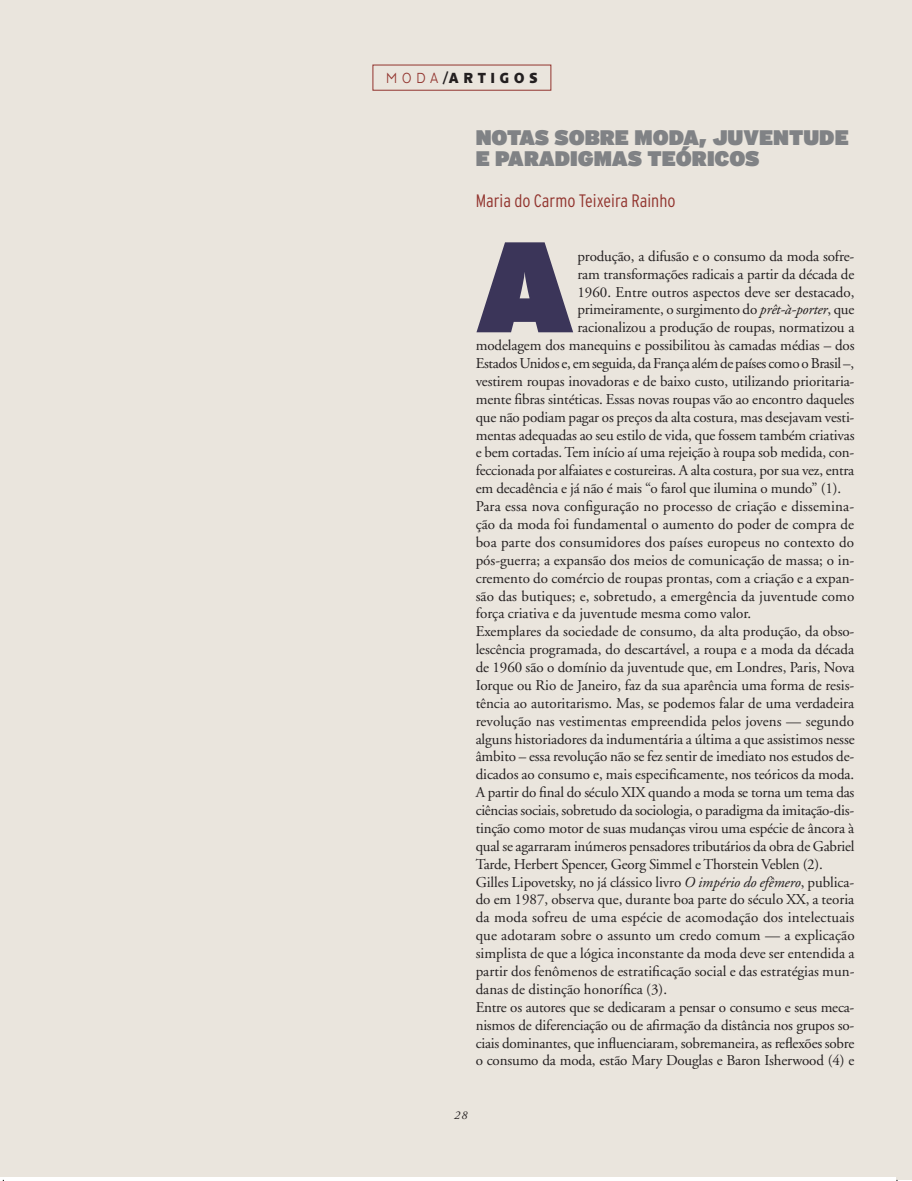
<style>
.page{position:relative;width:912px;height:1181px;background:#fff}
.page>*{position:absolute;margin:0;border:0;box-sizing:border-box;transform-origin:0 0}
.t1{font:900 128.55px "Interstate";color:#3b3559}
.t2{font:900 21px/21px "Interstate";color:#808285}
.t3{font:300 condensed 18px "Interstate";color:#92342e}
.t4{font:15px "Adobe Garamond";letter-spacing:-.01em;color:#231f20}
.t5{font:15px "Adobe Garamond";letter-spacing:.01em;color:#231f20}
.t6{font:700 15px "Anisette Petite";letter-spacing:.415em;color:#231f20;scale:.9 1}
.t7{font:italic 12px "Adobe Garamond";color:#231f20}
.s1{font-weight:300;color:#92342e}
.s2{font-style:italic}
</style>
<div class="page">
<div style="left:0;top:0;width:904px;height:1176px;background:#eae5dd"></div>
<div style="left:372px;top:65px;width:179px;height:26px;border:1px solid #92342e"></div>
<div style="left:896px;top:0;width:15px;height:1180px;background:#eae5dd"></div>
<p class="t6" style="left:386px;top:70px;width:169px"><span class="s1">MODA</span>/ARTIGOS</p>
<h2 class="t2" style="left:475px;top:126px;width:374px">NOTAS SOBRE MODA, JUVENTUDE<br>E PARADIGMAS TEÓRICOS</h2>
<p class="t3" style="left:475px;top:191px;width:201px">Maria do Carmo Teixeira Rainho</p>
<h1 class="t1" style="left:475px;top:207px;width:100px">A</h1>
<p class="t4" style="left:577px;top:248px;width:278px">produção, a difusão e o consumo da moda sofre‑</p>
<p class="t4" style="left:577px;top:266px;width:278px">ram transformações radicais a partir da década de</p>
<p class="t4" style="left:577px;top:284px;width:278px">1960. Entre outros aspectos deve ser destacado,</p>
<p class="t4" style="left:577px;top:302px;width:278px">primeiramente, o surgimento do <span class="s2">prêt‑à‑porter</span>, que</p>
<p class="t4" style="left:577px;top:320px;width:278px">racionalizou a produção de roupas, normatizou a</p>
<p class="t4" style="left:475px;top:337px;width:380px">modelagem dos manequins e possibilitou às camadas médias – dos</p>
<p class="t4" style="left:475px;top:355px;width:380px">Estados Unidos e, em seguida, da França além de países como o Brasil –,</p>
<p class="t4" style="left:475px;top:373px;width:380px">vestirem roupas inovadoras e de baixo custo, utilizando prioritaria‑</p>
<p class="t4" style="left:475px;top:391px;width:380px">mente fibras sintéticas. Essas novas roupas vão ao encontro daqueles</p>
<p class="t4" style="left:475px;top:409px;width:380px">que não podiam pagar os preços da alta costura, mas desejavam vesti‑</p>
<p class="t4" style="left:475px;top:427px;width:380px">mentas adequadas ao seu estilo de vida, que fossem também criativas</p>
<p class="t4" style="left:475px;top:445px;width:380px">e bem cortadas. Tem início aí uma rejeição à roupa sob medida, con‑</p>
<p class="t4" style="left:475px;top:463px;width:380px">feccionada por alfaiates e costureiras. A alta costura, por sua vez, entra</p>
<p class="t4" style="left:475px;top:480px;width:367px">em decadência e já não é mais “o farol que ilumina o mundo” (1).</p>
<p class="t5" style="left:475px;top:498px;width:380px">Para essa nova configuração no processo de criação e dissemina‑</p>
<p class="t4" style="left:475px;top:516px;width:380px">ção da moda foi fundamental o aumento do poder de compra de</p>
<p class="t4" style="left:475px;top:534px;width:380px">boa parte dos consumidores dos países europeus no contexto do</p>
<p class="t4" style="left:475px;top:552px;width:380px">pós‑guerra; a expansão dos meios de comunicação de massa; o in‑</p>
<p class="t4" style="left:475px;top:570px;width:380px">cremento do comércio de roupas prontas, com a criação e a expan‑</p>
<p class="t4" style="left:475px;top:588px;width:380px">são das butiques; e, sobretudo, a emergência da juventude como</p>
<p class="t4" style="left:475px;top:606px;width:277px">força criativa e da juventude mesma como valor.</p>
<p class="t4" style="left:475px;top:624px;width:380px">Exemplares da sociedade de consumo, da alta produção, da obso‑</p>
<p class="t4" style="left:475px;top:641px;width:380px">lescência programada, do descartável, a roupa e a moda da década</p>
<p class="t4" style="left:475px;top:659px;width:380px">de 1960 são o domínio da juventude que, em Londres, Paris, Nova</p>
<p class="t4" style="left:475px;top:677px;width:380px">Iorque ou Rio de Janeiro, faz da sua aparência uma forma de resis‑</p>
<p class="t4" style="left:475px;top:695px;width:380px">tência ao autoritarismo. Mas, se podemos falar de uma verdadeira</p>
<p class="t4" style="left:475px;top:713px;width:380px">revolução nas vestimentas empreendida pelos jovens — segundo</p>
<p class="t4" style="left:475px;top:731px;width:380px">alguns historiadores da indumentária a última a que assistimos nesse</p>
<p class="t4" style="left:475px;top:749px;width:380px">âmbito – essa revolução não se fez sentir de imediato nos estudos de‑</p>
<p class="t4" style="left:475px;top:767px;width:380px">dicados ao consumo e, mais especificamente, nos teóricos da moda.</p>
<p class="t4" style="left:475px;top:784px;width:380px">A partir do final do século XIX quando a moda se torna um tema das</p>
<p class="t4" style="left:475px;top:802px;width:380px">ciências sociais, sobretudo da sociologia, o paradigma da imitação‑dis‑</p>
<p class="t4" style="left:475px;top:820px;width:380px">tinção como motor de suas mudanças virou uma espécie de âncora à</p>
<p class="t4" style="left:475px;top:838px;width:380px">qual se agarraram inúmeros pensadores tributários da obra de Gabriel</p>
<p class="t4" style="left:475px;top:856px;width:348px">Tarde, Herbert Spencer, Georg Simmel e Thorstein Veblen (2).</p>
<p class="t4" style="left:475px;top:874px;width:380px">Gilles Lipovetsky, no já clássico livro <span class="s2">O império do efêmero</span>, publica‑</p>
<p class="t4" style="left:475px;top:892px;width:380px">do em 1987, observa que, durante boa parte do século XX, a teoria</p>
<p class="t5" style="left:475px;top:910px;width:380px">da moda sofreu de uma espécie de acomodação dos intelectuais</p>
<p class="t4" style="left:475px;top:927px;width:380px">que adotaram sobre o assunto um credo comum — a explicação</p>
<p class="t4" style="left:475px;top:945px;width:380px">simplista de que a lógica inconstante da moda deve ser entendida a</p>
<p class="t4" style="left:475px;top:963px;width:380px">partir dos fenômenos de estratificação social e das estratégias mun‑</p>
<p class="t4" style="left:475px;top:981px;width:193px">danas de distinção honorífica (3).</p>
<p class="t4" style="left:475px;top:999px;width:380px">Entre os autores que se dedicaram a pensar o consumo e seus meca‑</p>
<p class="t4" style="left:475px;top:1017px;width:380px">nismos de diferenciação ou de afirmação da distância nos grupos so‑</p>
<p class="t4" style="left:475px;top:1035px;width:380px">ciais dominantes, que influenciaram, sobremaneira, as reflexões sobre</p>
<p class="t4" style="left:475px;top:1053px;width:380px">o consumo da moda, estão Mary Douglas e Baron Isherwood (4) e</p>
<p class="t7" style="left:454px;top:1109px;width:15px">28</p>
</div>
